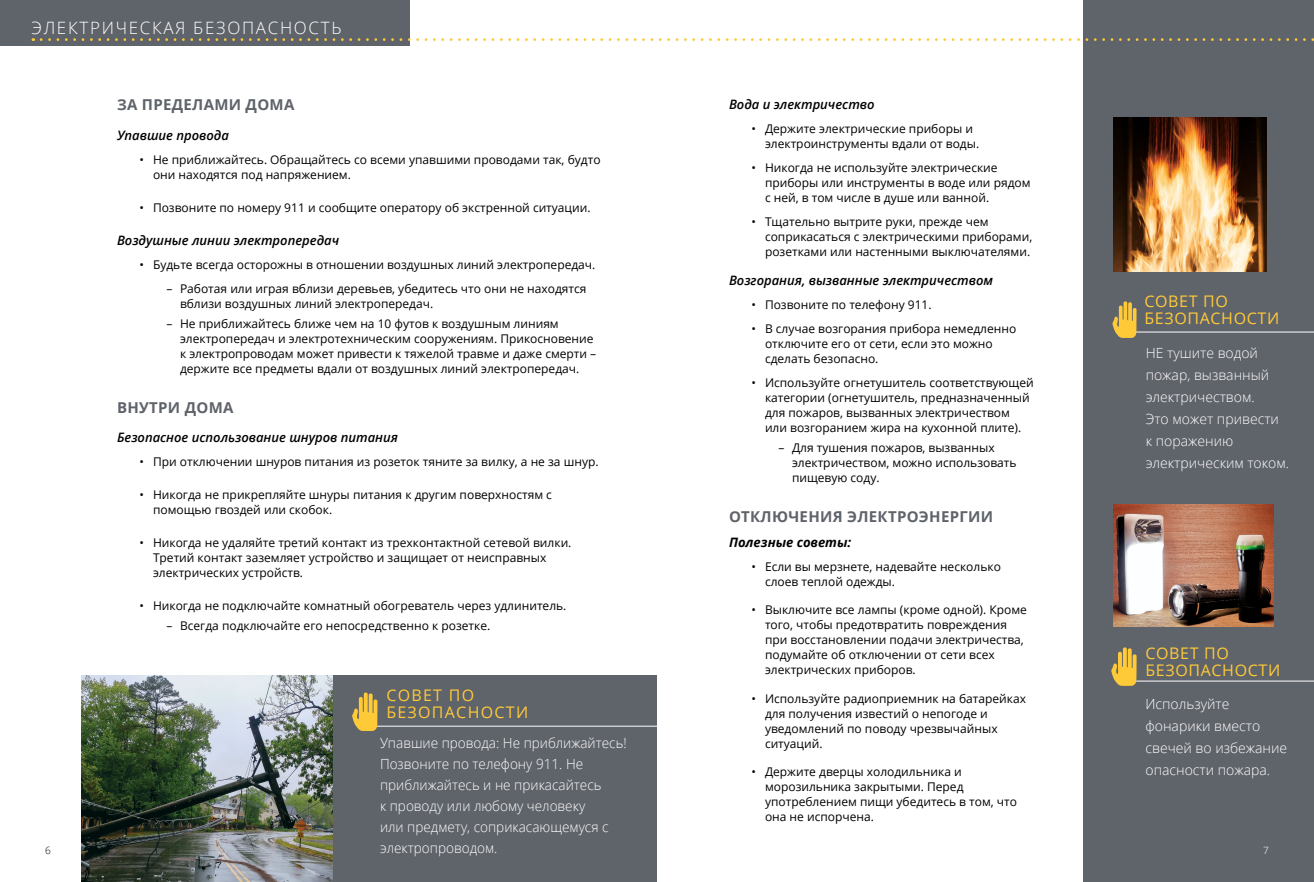
<style>
.page{position:relative;width:1314px;height:882px;background:#fff}
.page>*{position:absolute;margin:0;border:0;box-sizing:border-box;transform-origin:0 0}
.t1{font:300 17px "Open Sans";letter-spacing:.1em;color:#fff}
.t2{font:16px/17px "Open Sans";letter-spacing:.04em;color:#ffca38}
.t3{font:16px/17px "Open Sans";letter-spacing:.08em;color:#ffca38}
.t4{font:700 15px "Open Sans";letter-spacing:.02em;color:#5f636a}
.t5{font:300 14px/22px "Open Sans";color:#fff}
.t6{font:italic 600 13px "Open Sans";color:#000}
.t7{font:italic 700 13px "Open Sans";color:#000}
.t8{font:12px/15px "Open Sans";color:#000}
.t9{font:300 10px "Open Sans";color:#000}
.t10{font:300 10px "Open Sans";color:#fff}
</style>
<div class="page">
<div style="left:1083px;top:0;width:231px;height:882px;background:#5f636a"></div>
<div style="left:0;top:0;width:410px;height:45px;background:#5f636a"></div>
<svg style="left:41px;top:38px;width:1273px;height:3px"></svg>
<img style="left:81px;top:676px;width:252px;height:206px">
<div style="left:333px;top:676px;width:324px;height:206px;background:#5f636a"></div>
<img style="left:1113px;top:118px;width:154px;height:154px">
<img style="left:1113px;top:505px;width:161px;height:122px">
<hr style="left:370px;top:726px;width:287px;height:1px;background:#fff">
<svg style="left:352px;top:693px;width:25px;height:38px"></svg>
<hr style="left:1128px;top:332px;width:186px;height:1px;background:#fff">
<svg style="left:1112px;top:301px;width:25px;height:37px"></svg>
<hr style="left:1128px;top:681px;width:186px;height:1px;background:#fff">
<svg style="left:1111px;top:647px;width:26px;height:39px"></svg>
<h1 class="t1" style="left:32px;top:16px;width:312px">ЭЛЕКТРИЧЕСКАЯ БЕЗОПАСНОСТЬ</h1>
<p class="t6" style="left:729px;top:95px;width:147px">Вода и электричество</p>
<p class="t8" style="left:765px;top:121px;width:214px;text-indent:-14px">• Держите электрические приборы и электроинструменты вдали от воды.</p>
<p class="t8" style="left:765px;top:160px;width:267px;text-indent:-14px">• Никогда не используйте электрические приборы или инструменты в воде или рядом с ней, в том числе в душе или ванной.</p>
<p class="t8" style="left:765px;top:214px;width:269px;text-indent:-14px">• Тщательно вытрите руки, прежде чем соприкасаться с электрическими приборами, розетками или настенными выключателями.</p>
<p class="t6" style="left:729px;top:271px;width:266px">Возгорания, вызванные электричеством</p>
<p class="t8" style="left:752px;top:297px;width:180px">• Позвоните по телефону 911.</p>
<p class="t8" style="left:765px;top:321px;width:253px;text-indent:-14px">• В случае возгорания прибора немедленно отключите его от сети, если это можно сделать безопасно.</p>
<p class="t8" style="left:765px;top:375px;width:270px;text-indent:-14px">• Используйте огнетушитель соответствующей категории (огнетушитель, предназначенный для пожаров, вызванных электричеством или возгоранием жира на кухонной плите).</p>
<p class="t8" style="left:792px;top:439px;width:226px;text-indent:-14px">– Для тушения пожаров, вызванных электричеством, можно использовать пищевую соду.</p>
<p class="t4" style="left:729px;top:506px;width:266px">ОТКЛЮЧЕНИЯ ЭЛЕКТРОЭНЕРГИИ</p>
<p class="t7" style="left:729px;top:533px;width:124px">Полезные советы:</p>
<p class="t8" style="left:765px;top:558px;width:237px;text-indent:-14px">• Если вы мерзнете, надевайте несколько слоев теплой одежды.</p>
<p class="t8" style="left:765px;top:602px;width:263px;text-indent:-14px">• Выключите все лампы (кроме одной). Кроме того, чтобы предотвратить повреждения при восстановлении подачи электричества, подумайте об отключении от сети всех электрических приборов.</p>
<p class="t8" style="left:765px;top:690px;width:263px;text-indent:-14px">• Используйте радиоприемник на батарейках для получения известий о непогоде и уведомлений по поводу чрезвычайных ситуаций.</p>
<p class="t8" style="left:765px;top:764px;width:254px;text-indent:-14px">• Держите дверцы холодильника и морозильника закрытыми. Перед употреблением пищи убедитесь в том, что она не испорчена.</p>
<p class="t4" style="left:117px;top:94px;width:179px">ЗА ПРЕДЕЛАМИ ДОМА</p>
<p class="t6" style="left:117px;top:126px;width:113px">Упавшие провода</p>
<p class="t8" style="left:153px;top:151px;width:449px;text-indent:-14px">• Не приближайтесь. Обращайтесь со всеми упавшими проводами так, будто они находятся под напряжением.</p>
<p class="t8" style="left:140px;top:199px;width:451px">• Позвоните по номеру 911 и сообщите оператору об экстренной ситуации.</p>
<p class="t6" style="left:117px;top:232px;width:224px">Воздушные линии электропередач</p>
<p class="t8" style="left:140px;top:257px;width:456px">• Будьте всегда осторожны в отношении воздушных линий электропередач.</p>
<p class="t8" style="left:180px;top:281px;width:408px;text-indent:-14px">– Работая или играя вблизи деревьев, убедитесь что они не находятся вблизи воздушных линий электропередач.</p>
<p class="t8" style="left:180px;top:316px;width:418px;text-indent:-14px">– Не приближайтесь ближе чем на 10 футов к воздушным линиям электропередач и электротехническим сооружениям. Прикосновение к электропроводам может привести к тяжелой травме и даже смерти – держите все предметы вдали от воздушных линий электропередач.</p>
<p class="t4" style="left:117px;top:397px;width:118px">ВНУТРИ ДОМА</p>
<p class="t6" style="left:117px;top:429px;width:283px">Безопасное использование шнуров питания</p>
<p class="t8" style="left:140px;top:454px;width:459px">• При отключении шнуров питания из розеток тяните за вилку, а не за шнур.</p>
<p class="t8" style="left:153px;top:487px;width:401px;text-indent:-14px">• Никогда не прикрепляйте шнуры питания к другим поверхностям с помощью гвоздей или скобок.</p>
<p class="t8" style="left:153px;top:535px;width:418px;text-indent:-14px">• Никогда не удаляйте третий контакт из трехконтактной сетевой вилки.<br>Третий контакт заземляет устройство и защищает от неисправных электрических устройств.</p>
<p class="t8" style="left:140px;top:598px;width:427px">• Никогда не подключайте комнатный обогреватель через удлинитель.</p>
<p class="t8" style="left:166px;top:618px;width:324px">– Всегда подключайте его непосредственно к розетке.</p>
<h2 class="t2" style="left:1144px;top:293px;width:136px">СОВЕТ ПО<br>БЕЗОПАСНОСТИ</h2>
<p class="t5" style="left:1146px;top:341px;width:145px">НЕ тушите водой пожар, вызванный электричеством.<br>Это может привести<br>к поражению электрическим током.</p>
<h2 class="t2" style="left:1145px;top:644px;width:136px">СОВЕТ ПО<br>БЕЗОПАСНОСТИ</h2>
<h2 class="t3" style="left:386px;top:686px;width:143px">СОВЕТ ПО<br>БЕЗОПАСНОСТИ</h2>
<p class="t5" style="left:1145px;top:693px;width:143px">Используйте фонарики вместо свечей во избежание опасности пожара.</p>
<p class="t5" style="left:380px;top:732px;width:248px;line-height:21px">Упавшие провода: Не приближайтесь!<br>Позвоните по телефону 911. Не приближайтесь и не прикасайтесь<br>к проводу или любому человеку<br>или предмету, соприкасающемуся с электропроводом.</p>
<p class="t9" style="left:45px;top:843px;width:7px">6</p>
<p class="t10" style="left:1263px;top:843px;width:7px">7</p>
</div>
